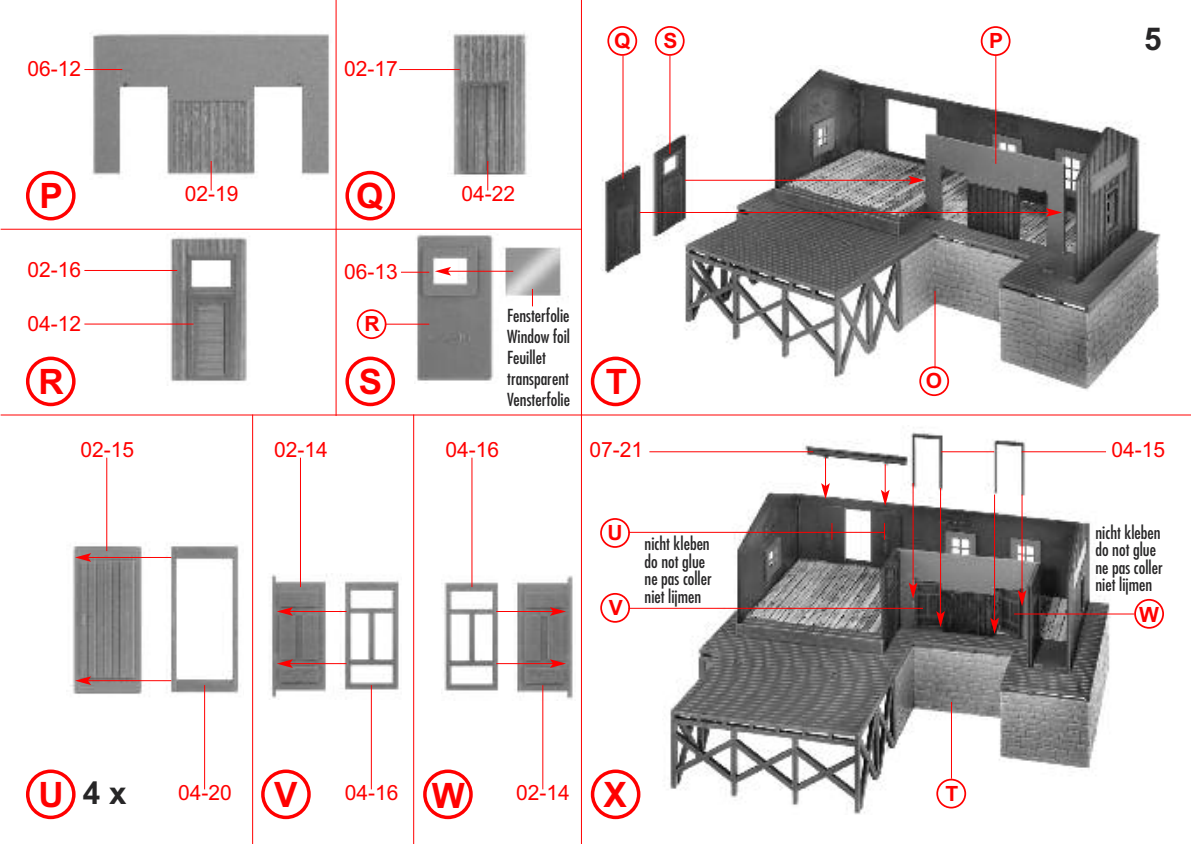
<style>
.page{position:relative;width:1191px;height:844px;background:#fff}
.page>*{position:absolute;margin:0;border:0;box-sizing:border-box;transform-origin:0 0}
.t1{font:700 35px "Arial";color:#f00}
.t2{font:700 31.5px "Arial";color:#272627}
.t3{font:21px "Arial";color:#f00}
.t4{font:700 21px "Arial";color:#f00}
.t5{font:condensed 17.5px/17.5px "Futura Std";color:#272627}
</style>
<div class="page">
<hr style="left:581px;top:0;width:1px;height:843px;background:#f00">
<hr style="left:336px;top:0;width:1px;height:416px;background:#f00">
<hr style="left:413px;top:414px;width:1px;height:429px;background:#f00">
<hr style="left:252px;top:414px;width:1px;height:429px;background:#f00">
<hr style="left:1px;top:414px;width:1190px;height:1px;background:#f00">
<hr style="left:1px;top:229px;width:581px;height:1px;background:#f00">
<img style="left:89px;top:33px;width:241px;height:146px">
<img style="left:165px;top:232px;width:82px;height:150px">
<img style="left:415px;top:234px;width:146px;height:147px">
<img style="left:448px;top:33px;width:80px;height:144px">
<img style="left:602px;top:65px;width:559px;height:325px">
<img style="left:70px;top:541px;width:171px;height:156px">
<img style="left:270px;top:574px;width:129px;height:125px">
<img style="left:444px;top:574px;width:129px;height:126px">
<img style="left:662px;top:432px;width:453px;height:382px">
<svg style="left:211px;top:161px;width:1px;height:29px"></svg>
<hr style="left:448px;top:271px;width:65px;height:1px;background:#f00">
<svg style="left:435px;top:267px;width:16px;height:8px"></svg>
<hr style="left:88px;top:557px;width:83px;height:1px;background:#f00">
<svg style="left:75px;top:553px;width:16px;height:8px"></svg>
<hr style="left:88px;top:680px;width:83px;height:1px;background:#f00">
<svg style="left:75px;top:676px;width:16px;height:9px"></svg>
<hr style="left:290px;top:611px;width:56px;height:1px;background:#f00">
<svg style="left:277px;top:607px;width:16px;height:8px"></svg>
<hr style="left:290px;top:663px;width:56px;height:1px;background:#f00">
<svg style="left:277px;top:659px;width:16px;height:8px"></svg>
<hr style="left:496px;top:663px;width:57px;height:1px;background:#f00">
<svg style="left:550px;top:659px;width:16px;height:8px"></svg>
<hr style="left:496px;top:611px;width:57px;height:1px;background:#f00">
<svg style="left:550px;top:607px;width:16px;height:8px"></svg>
<svg style="left:881px;top:464px;width:8px;height:42px"></svg>
<hr style="left:912px;top:483px;width:1px;height:102px;background:#f00">
<svg style="left:908px;top:582px;width:9px;height:16px"></svg>
<hr style="left:1021px;top:494px;width:1px;height:99px;background:#f00">
<svg style="left:1017px;top:590px;width:9px;height:16px"></svg>
<hr style="left:940px;top:488px;width:1px;height:126px;background:#f00">
<svg style="left:936px;top:611px;width:9px;height:16px"></svg>
<hr style="left:994px;top:494px;width:1px;height:126px;background:#f00">
<svg style="left:990px;top:617px;width:9px;height:16px"></svg>
<svg style="left:821px;top:457px;width:9px;height:42px"></svg>
<hr style="left:639px;top:212px;width:410px;height:1px;background:#f00">
<svg style="left:1046px;top:208px;width:16px;height:9px"></svg>
<hr style="left:685px;top:180px;width:226px;height:1px;background:#f00">
<svg style="left:908px;top:176px;width:16px;height:8px"></svg>
<svg style="left:26px;top:171px;width:50px;height:49px"></svg>
<svg style="left:345px;top:171px;width:50px;height:49px"></svg>
<svg style="left:26px;top:356px;width:50px;height:50px"></svg>
<svg style="left:345px;top:356px;width:50px;height:50px"></svg>
<svg style="left:591px;top:356px;width:49px;height:50px"></svg>
<svg style="left:919px;top:366px;width:30px;height:30px"></svg>
<svg style="left:980px;top:26px;width:30px;height:30px"></svg>
<svg style="left:607px;top:26px;width:30px;height:30px"></svg>
<svg style="left:357px;top:309px;width:29px;height:30px"></svg>
<svg style="left:655px;top:26px;width:29px;height:30px"></svg>
<svg style="left:26px;top:769px;width:50px;height:50px"></svg>
<svg style="left:261px;top:769px;width:50px;height:50px"></svg>
<svg style="left:423px;top:769px;width:50px;height:50px"></svg>
<svg style="left:591px;top:769px;width:49px;height:50px"></svg>
<svg style="left:600px;top:518px;width:30px;height:29px"></svg>
<svg style="left:936px;top:778px;width:30px;height:30px"></svg>
<svg style="left:600px;top:593px;width:30px;height:29px"></svg>
<svg style="left:1134px;top:598px;width:30px;height:30px"></svg>
<hr style="left:84px;top:69px;width:38px;height:1px;background:#f00">
<svg style="left:487px;top:161px;width:1px;height:29px"></svg>
<hr style="left:622px;top:56px;width:1px;height:123px;background:#f00">
<hr style="left:669px;top:56px;width:1px;height:98px;background:#f00">
<hr style="left:995px;top:56px;width:1px;height:108px;background:#f00">
<hr style="left:934px;top:291px;width:1px;height:77px;background:#f00">
<hr style="left:204px;top:685px;width:1px;height:104px;background:#f00">
<hr style="left:106px;top:457px;width:1px;height:94px;background:#f00">
<hr style="left:84px;top:270px;width:93px;height:1px;background:#f00">
<hr style="left:300px;top:457px;width:1px;height:130px;background:#f00">
<hr style="left:471px;top:457px;width:1px;height:130px;background:#f00">
<svg style="left:831px;top:523px;width:1px;height:16px"></svg>
<svg style="left:884px;top:523px;width:1px;height:16px"></svg>
<hr style="left:649px;top:451px;width:164px;height:1px;background:#f00">
<hr style="left:951px;top:701px;width:1px;height:77px;background:#f00">
<hr style="left:941px;top:451px;width:53px;height:1px;background:#f00">
<hr style="left:1021px;top:451px;width:85px;height:1px;background:#f00">
<hr style="left:628px;top:531px;width:256px;height:1px;background:#f00">
<hr style="left:628px;top:607px;width:295px;height:1px;background:#f00">
<hr style="left:1014px;top:613px;width:120px;height:1px;background:#f00">
<hr style="left:371px;top:685px;width:1px;height:104px;background:#f00">
<hr style="left:542px;top:685px;width:1px;height:104px;background:#f00">
<hr style="left:84px;top:323px;width:109px;height:1px;background:#f00">
<hr style="left:399px;top:69px;width:61px;height:1px;background:#f00">
<svg style="left:401px;top:272px;width:28px;height:1px"></svg>
<hr style="left:386px;top:323px;width:43px;height:1px;background:#f00">
<svg style="left:532px;top:289px;width:1px;height:17px"></svg>
<p class="t3" style="left:28px;top:56px;width:55px">06-12</p>
<p class="t3" style="left:344px;top:56px;width:55px">02-17</p>
<h1 class="t1" style="left:39px;top:175px;width:25px">P</h1>
<h1 class="t1" style="left:356px;top:175px;width:29px">Q</h1>
<p class="t3" style="left:185px;top:181px;width:55px">02-19</p>
<p class="t3" style="left:461px;top:181px;width:55px">04-22</p>
<p class="t3" style="left:28px;top:257px;width:55px">02-16</p>
<p class="t3" style="left:344px;top:259px;width:55px">06-13</p>
<p class="t4" style="left:614px;top:28px;width:18px">Q</p>
<p class="t4" style="left:989px;top:29px;width:16px">P</p>
<p class="t4" style="left:663px;top:28px;width:16px">S</p>
<p class="t5" style="left:507px;top:306px;width:64px;line-height:21px">Fensterfolie<br>Window foil<br>Feuillet transparent<br>Vensterfolie</p>
<p class="t3" style="left:28px;top:311px;width:55px">04-12</p>
<p class="t4" style="left:364px;top:311px;width:17px">R</p>
<h1 class="t1" style="left:38px;top:361px;width:27px">R</h1>
<h1 class="t1" style="left:359px;top:361px;width:25px">S</h1>
<h1 class="t1" style="left:606px;top:362px;width:23px">T</h1>
<p class="t4" style="left:926px;top:368px;width:18px">O</p>
<h2 class="t2" style="left:1144px;top:20px;width:19px">5</h2>
<p class="t3" style="left:80px;top:437px;width:55px">02-15</p>
<p class="t3" style="left:274px;top:437px;width:55px">02-14</p>
<p class="t3" style="left:445px;top:437px;width:55px">04-16</p>
<p class="t3" style="left:589px;top:437px;width:55px">07-21</p>
<p class="t3" style="left:1111px;top:437px;width:55px">04-15</p>
<p class="t5" style="left:644px;top:536px;width:69px">nicht kleben do not glue ne pas coller niet lijmen</p>
<p class="t5" style="left:1095px;top:524px;width:69px">nicht kleben do not glue ne pas coller niet lijmen</p>
<p class="t4" style="left:607px;top:520px;width:17px">U</p>
<p class="t4" style="left:609px;top:595px;width:16px">V</p>
<p class="t4" style="left:1139px;top:602px;width:21px">W</p>
<h2 class="t2" style="left:83px;top:774px;width:45px">4 x</h2>
<h1 class="t1" style="left:38px;top:773px;width:27px">U</h1>
<h1 class="t1" style="left:274px;top:774px;width:25px">V</h1>
<h1 class="t1" style="left:432px;top:775px;width:35px">W</h1>
<h1 class="t1" style="left:603px;top:773px;width:25px">X</h1>
<p class="t3" style="left:178px;top:780px;width:55px">04-20</p>
<p class="t3" style="left:345px;top:780px;width:55px">04-16</p>
<p class="t3" style="left:516px;top:780px;width:55px">02-14</p>
<p class="t4" style="left:945px;top:781px;width:14px">T</p>
</div>
